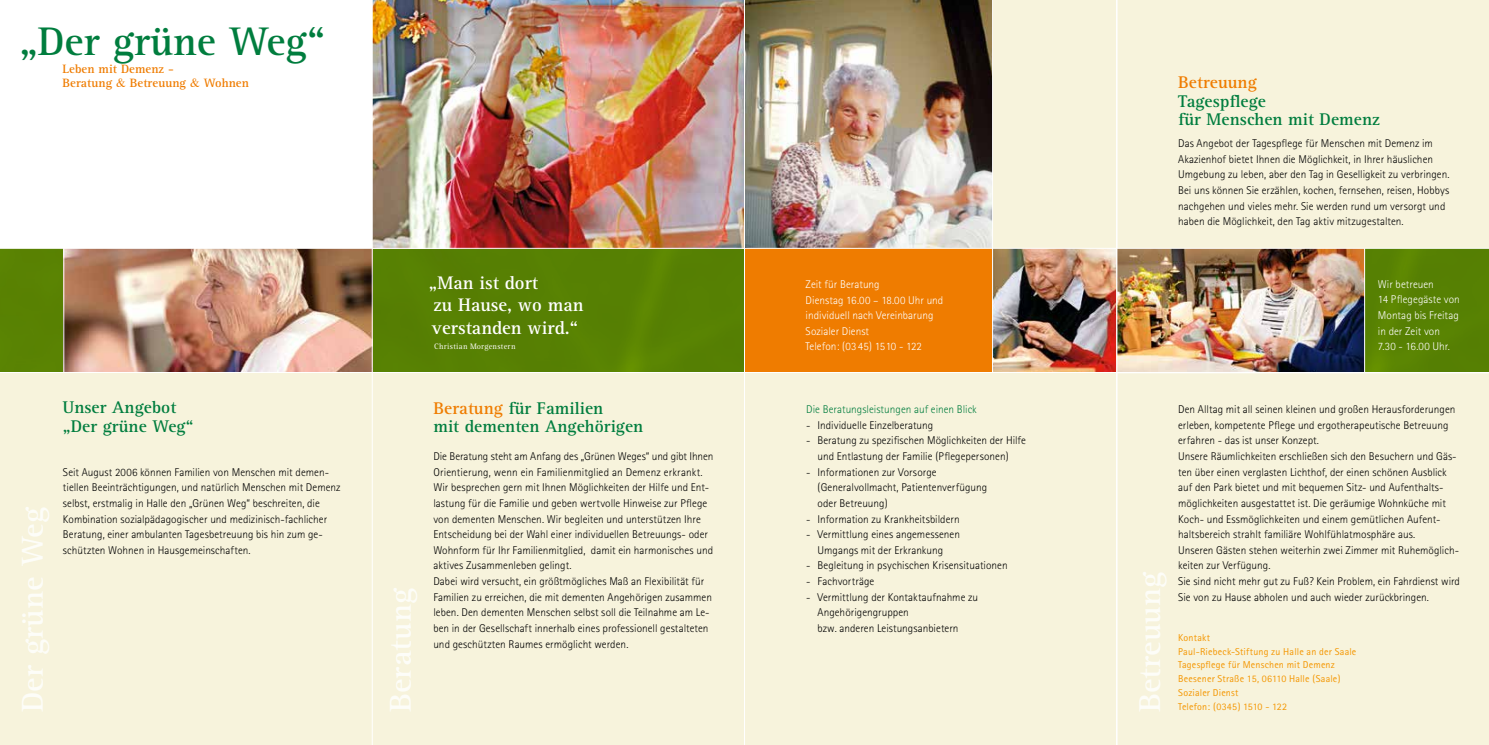
<style>
.page{position:relative;width:1489px;height:745px;background:#fff}
.page>*{position:absolute;margin:0;border:0;box-sizing:border-box;transform-origin:0 0}
.t1{font:700 41.25px "Rotis Serif";color:#007d3e}
.t2{font:700 31.25px "Rotis Serif";letter-spacing:.005em;color:#fdfdf8}
.t3{font:700 18.75px/22.5px "Rotis Serif";color:#fff}
.t4{font:700 17.5px/18.8px "Rotis Serif";letter-spacing:.005em;color:#007d3e}
.t5{font:700 17.5px "Rotis Serif";letter-spacing:.005em;color:#ef7c00}
.t6{font:700 12.5px/13.8px "Rotis Serif";letter-spacing:.005em;color:#ef7c00}
.t7{font:300 11.25px/15.6px "Rotis Sans Serif";color:#000}
.t8{font:300 11.25px/15.6px "Rotis Sans Serif";letter-spacing:.005em;color:#fff}
.t9{font:300 11.25px "Rotis Sans Serif";color:#007d3e}
.t10{font:10px/13.8px "Rotis Sans Serif";letter-spacing:.015em;color:#f49600}
.t11{font:8.12px "Rotis Serif";letter-spacing:.04em;color:#fff}
.s1{font-family:"Times";font-weight:400}
.s2{color:#ef7c00}
</style>
<div class="page">
<div style="left:0;top:372px;width:744px;height:372px;background:#f7f3dc"></div>
<div style="left:0;top:249px;width:744px;height:123px;background:#578103"></div>
<img style="left:64px;top:249px;width:308px;height:123px">
<img style="left:373px;top:0;width:371px;height:248px">
<div style="left:744px;top:0;width:744px;height:744px;background:#f7f3dc"></div>
<div style="left:1365px;top:249px;width:123px;height:123px;background:#578103"></div>
<img style="left:745px;top:0;width:247px;height:248px">
<img style="left:1117px;top:249px;width:247px;height:123px">
<hr style="left:1364px;top:248px;width:1px;height:124px;background:#fff">
<div style="left:744px;top:248px;width:372px;height:124px;background:#ef7c00"></div>
<img style="left:993px;top:249px;width:123px;height:123px">
<hr style="left:992px;top:0;width:1px;height:372px;background:#fff">
<hr style="left:63px;top:248px;width:1px;height:124px;background:#fff">
<hr style="left:372px;top:0;width:1px;height:744px;background:#fff">
<hr style="left:744px;top:0;width:1px;height:744px;background:#fff">
<hr style="left:1116px;top:0;width:1px;height:744px;background:#fff">
<hr style="left:0;top:372px;width:1488px;height:1px;background:#fff">
<hr style="left:0;top:248px;width:1488px;height:1px;background:#fff">
<h1 class="t1" style="left:19px;top:17px;width:307px">„Der grüne Weg“</h1>
<p class="t6" style="left:62px;top:62px;width:188px">Leben mit Demenz -<br>Beratung <span class="s1">&amp;</span> Betreuung <span class="s1">&amp;</span> Wohnen</p>
<h2 class="t2" style="left:14px;top:711px;width:206px;rotate:-90deg">Der grüne Weg</h2>
<h3 class="t4" style="left:63px;top:398px;width:132px">Unser Angebot „Der grüne Weg“</h3>
<p class="t7" style="left:63px;top:463px;width:279px">Seit August 2006 können Familien von Menschen mit demen&shy;tiellen Beeinträchtigungen, und natürlich Menschen mit Demenz selbst, erstmalig in Halle den „Grünen Weg“ beschreiten, die Kombination sozialpädagogischer und medizinisch-fachlicher Beratung, einer ambulanten Tagesbetreuung bis hin zum ge&shy;schützten Wohnen in Hausgemeinschaften.</p>
<h3 class="t3" style="left:429px;top:271px;width:156px">„Man ist dort<br>zu Hause, wo man verstanden wird.“</h3>
<p class="t11" style="left:434px;top:341px;width:83px">Christian Morgenstern</p>
<h2 class="t2" style="left:382px;top:711px;width:126px;rotate:-90deg">Beratung</h2>
<h3 class="t4" style="left:433px;top:398px;width:211px"><span class="s2">Beratung</span> für Familien<br>mit dementen Angehörigen</h3>
<p class="t7" style="left:433px;top:448px;width:281px">Die Beratung steht am Anfang des „Grünen Weges“ und gibt Ihnen Orientierung, wenn ein Familienmitglied an Demenz erkrankt.<br>Wir besprechen gern mit Ihnen Möglichkeiten der Hilfe und Ent&shy;lastung für die Familie und geben wertvolle Hinweise zur Pflege von dementen Menschen. Wir begleiten und unterstützen Ihre Entscheidung bei der Wahl einer individuellen Betreuungs- oder Wohnform für Ihr Familienmitglied, damit ein harmonisches und aktives Zusammenleben gelingt.<br>Dabei wird versucht, ein größtmögliches Maß an Flexibilität für Familien zu erreichen, die mit dementen Angehörigen zusammen leben. Den dementen Menschen selbst soll die Teilnahme am Le&shy;ben in der Gesellschaft innerhalb eines professionell gestalteten und geschützten Raumes ermöglicht werden.</p>
<p class="t8" style="left:805px;top:276px;width:139px">Zeit für Beratung<br>Dienstag 16.00 – 18.00 Uhr und individuell nach Vereinbarung<br>Sozialer Dienst<br>Telefon: (03 45) 1510 - 122</p>
<p class="t9" style="left:806px;top:402px;width:172px">Die Beratungsleistungen auf einen Blick</p>
<p class="t7" style="left:806px;top:417px;width:129px">- Individuelle Einzelberatung</p>
<p class="t7" style="left:806px;top:432px;width:221px;text-align:center">- Beratung zu spezifischen Möglichkeiten der Hilfe und Entlastung der Familie (Pflegepersonen)</p>
<p class="t7" style="left:817px;top:463px;width:171px;text-indent:-11px">- Informationen zur Vorsorge (Generalvollmacht, Patientenverfügung oder Betreuung)</p>
<p class="t7" style="left:806px;top:510px;width:155px">- Information zu Krankheitsbildern</p>
<p class="t7" style="left:806px;top:526px;width:155px;text-align:center">- Vermittlung eines angemessenen<br>Umgangs mit der Erkrankung</p>
<p class="t7" style="left:806px;top:557px;width:203px">- Begleitung in psychischen Krisensituationen</p>
<p class="t7" style="left:806px;top:573px;width:70px">- Fachvorträge</p>
<p class="t7" style="left:817px;top:588px;width:162px;text-indent:-11px">- Vermittlung der Kontaktaufnahme zu<br>Angehörigengruppen<br>bzw. anderen Leistungsanbietern</p>
<h3 class="t5" style="left:1178px;top:72px;width:80px">Betreuung</h3>
<h3 class="t4" style="left:1178px;top:92px;width:203px">Tagespflege<br>für Menschen mit Demenz</h3>
<p class="t7" style="left:1178px;top:135px;width:273px">Das Angebot der Tagespflege für Menschen mit Demenz im Akazienhof bietet Ihnen die Möglichkeit, in Ihrer häuslichen Umgebung zu leben, aber den Tag in Geselligkeit zu verbringen.<br>Bei uns können Sie erzählen, kochen, fernsehen, reisen, Hobbys nachgehen und vieles mehr. Sie werden rund um versorgt und haben die Möglichkeit, den Tag aktiv mitzugestalten.</p>
<p class="t8" style="left:1377px;top:276px;width:83px">Wir betreuen<br>14 Pflegegäste von<br>Montag bis Freitag in der Zeit von<br>7.30 - 16.00 Uhr.</p>
<h2 class="t2" style="left:1131px;top:711px;width:142px;rotate:-90deg">Betreuung</h2>
<p class="t7" style="left:1178px;top:401px;width:283px">Den Alltag mit all seinen kleinen und großen Herausforderungen erleben, kompetente Pflege und ergotherapeutische Betreuung erfahren - das ist unser Konzept.<br>Unsere Räumlichkeiten erschließen sich den Besuchern und Gäs&shy;ten über einen verglasten Lichthof, der einen schönen Ausblick auf den Park bietet und mit bequemen Sitz- und Aufenthalts&shy;möglichkeiten ausgestattet ist. Die geräumige Wohnküche mit Koch- und Essmöglichkeiten und einem gemütlichen Aufent&shy;haltsbereich strahlt familiäre Wohlfühlatmosphäre aus.<br>Unseren Gästen stehen weiterhin zwei Zimmer mit Ruhemöglich&shy;keiten zur Verfügung.<br>Sie sind nicht mehr gut zu Fuß? Kein Problem, ein Fahrdienst wird Sie von zu Hause abholen und auch wieder zurückbringen.</p>
<p class="t10" style="left:1178px;top:630px;width:180px">Kontakt<br>Paul-Riebeck-Stiftung zu Halle an der Saale<br>Tagespflege für Menschen mit Demenz<br>Beesener Straße 15, 06110 Halle (Saale)<br>Sozialer Dienst<br>Telefon: (0345) 1510 - 122</p>
</div>
